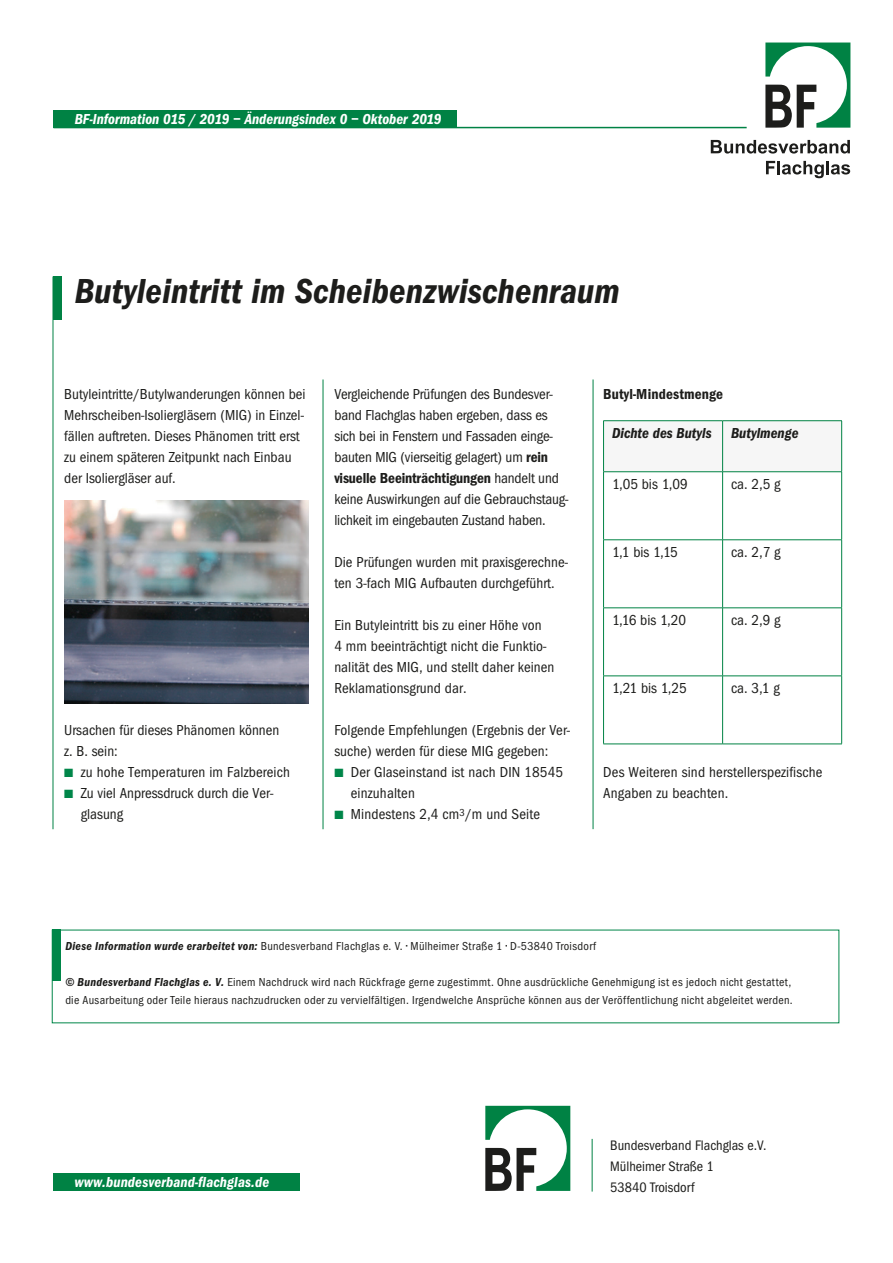
<style>
.page{position:relative;width:893px;height:1263px;background:#fff}
.page>*{position:absolute;margin:0;border:0;box-sizing:border-box;transform-origin:0 0}
.t1{font:italic 600 36px "Franklin Got Cd ITC";letter-spacing:.005em;color:#1d1d1b}
.t2{font:15px/21px "Franklin Got Cd ITC";color:#1d1d1b}
.t3{font:italic 600 15px "Franklin Got Cd ITC";color:#fff}
.t4{font:italic 600 15px "Franklin Got Cd ITC";color:#1d1d1b}
.t5{font:600 15px "Franklin Got Cd ITC";letter-spacing:.01em;color:#1d1d1b}
.t6{font:14.25px/21px "Franklin Got Cd ITC";color:#1d1d1b}
.t7{font:12px/18px "Franklin Got Cd ITC";letter-spacing:.025em;color:#1d1d1b}
.s1{font-weight:600}
.s2{color:#008649}
.s3{font-weight:600;font-style:italic}
</style>
<div class="page">
<hr style="left:54px;top:127px;width:693px;height:1px;background:#008244">
<div style="left:53px;top:276px;width:9px;height:44px;background:#008244"></div>
<div style="left:53px;top:111px;width:404px;height:17px;background:#008244"></div>
<svg style="left:711px;top:140px;width:139px;height:14px"></svg>
<svg style="left:766px;top:161px;width:84px;height:17px"></svg>
<svg style="left:765px;top:43px;width:85px;height:85px"></svg>
<hr style="left:592px;top:1139px;width:1px;height:52px;background:#008244">
<svg style="left:485px;top:1106px;width:85px;height:85px"></svg>
<div style="left:53px;top:1174px;width:247px;height:17px;background:#008244"></div>
<hr style="left:323px;top:379px;width:1px;height:450px;background:#008244">
<hr style="left:593px;top:379px;width:1px;height:450px;background:#008244">
<hr style="left:53px;top:276px;width:1px;height:553px;background:#008244">
<div style="left:604px;top:421px;width:237px;height:50px;background:#f6f6f6"></div>
<hr style="left:603px;top:420px;width:120px;height:1px;background:#008244">
<hr style="left:603px;top:421px;width:1px;height:50px;background:#008244">
<hr style="left:723px;top:420px;width:119px;height:1px;background:#008244">
<hr style="left:722px;top:421px;width:1px;height:50px;background:#008244">
<hr style="left:841px;top:421px;width:1px;height:50px;background:#008244">
<hr style="left:603px;top:471px;width:120px;height:1px;background:#008244">
<hr style="left:603px;top:472px;width:1px;height:67px;background:#008244">
<hr style="left:723px;top:471px;width:119px;height:1px;background:#008244">
<hr style="left:722px;top:472px;width:1px;height:67px;background:#008244">
<hr style="left:841px;top:472px;width:1px;height:67px;background:#008244">
<hr style="left:603px;top:539px;width:120px;height:1px;background:#008244">
<hr style="left:603px;top:540px;width:1px;height:68px;background:#008244">
<hr style="left:723px;top:539px;width:119px;height:1px;background:#008244">
<hr style="left:722px;top:540px;width:1px;height:68px;background:#008244">
<hr style="left:841px;top:540px;width:1px;height:68px;background:#008244">
<hr style="left:603px;top:608px;width:120px;height:1px;background:#008244">
<hr style="left:603px;top:608px;width:1px;height:68px;background:#008244">
<hr style="left:723px;top:608px;width:119px;height:1px;background:#008244">
<hr style="left:722px;top:608px;width:1px;height:68px;background:#008244">
<hr style="left:841px;top:608px;width:1px;height:68px;background:#008244">
<hr style="left:603px;top:676px;width:120px;height:1px;background:#008244">
<hr style="left:603px;top:676px;width:1px;height:68px;background:#008244">
<hr style="left:723px;top:676px;width:119px;height:1px;background:#008244">
<hr style="left:722px;top:676px;width:1px;height:68px;background:#008244">
<hr style="left:841px;top:676px;width:1px;height:68px;background:#008244">
<hr style="left:603px;top:744px;width:120px;height:1px;background:#008244">
<hr style="left:723px;top:744px;width:119px;height:1px;background:#008244">
<img style="left:64px;top:500px;width:245px;height:203px">
<div style="left:53px;top:930px;width:8px;height:51px;background:#008649"></div>
<p class="t3" style="left:75px;top:110px;width:368px">BF-Information 015 / 2019 – Änderungsindex 0 – Oktober 2019</p>
<h1 class="t1" style="left:75px;top:271px;width:546px">Butyleintritt im Scheibenzwischenraum</h1>
<p class="t2" style="left:64px;top:384px;width:243px">Butyleintritte/Butylwanderungen können bei Mehrscheiben-Isoliergläsern (MIG) in Einzel&shy;fällen auftreten. Dieses Phänomen tritt erst zu einem späteren Zeitpunkt nach Einbau der Isoliergläser auf.</p>
<p class="t2" style="left:334px;top:384px;width:236px">Vergleichende Prüfungen des Bundesver&shy;band Flachglas haben ergeben, dass es sich bei in Fenstern und Fassaden einge&shy;bauten MIG (vierseitig gelagert) um <span class="s1">rein visuelle Beeinträchtigungen</span> handelt und keine Auswirkungen auf die Gebrauchstaug&shy;lichkeit im eingebauten Zustand haben.</p>
<p class="t2" style="left:334px;top:552px;width:235px">Die Prüfungen wurden mit praxisgerechne&shy;ten 3-fach MIG Aufbauten durchgeführt.</p>
<p class="t2" style="left:334px;top:615px;width:222px">Ein Butyleintritt bis zu einer Höhe von<br>4 mm beeinträchtigt nicht die Funktio&shy;nalität des MIG, und stellt daher keinen Reklamationsgrund dar.</p>
<p class="t2" style="left:334px;top:720px;width:237px">Folgende Empfehlungen (Ergebnis der Ver&shy;suche) werden für diese MIG gegeben:</p>
<p class="t2" style="left:351px;top:762px;width:214px;text-indent:-16px"><span class="s2">■</span> Der Glaseinstand ist nach DIN 18545 einzuhalten</p>
<p class="t2" style="left:334px;top:804px;width:207px"><span class="s2">■</span> Mindestens 2,4 cm<sup>3</sup>/m und Seite</p>
<p class="t2" style="left:64px;top:720px;width:217px">Ursachen für dieses Phänomen können z. B. sein:</p>
<p class="t2" style="left:64px;top:762px;width:227px"><span class="s2">■</span> zu hohe Temperaturen im Falzbereich</p>
<p class="t2" style="left:81px;top:783px;width:194px;text-indent:-16px"><span class="s2">■</span> Zu viel Anpressdruck durch die Ver&shy;glasung</p>
<p class="t5" style="left:603px;top:385px;width:121px">Butyl-Mindestmenge</p>
<p class="t4" style="left:612px;top:424px;width:101px">Dichte des Butyls</p>
<p class="t4" style="left:731px;top:424px;width:69px">Butylmenge</p>
<p class="t2" style="left:612px;top:474px;width:77px">1,05 bis 1,09</p>
<p class="t2" style="left:731px;top:474px;width:51px">ca. 2,5 g</p>
<p class="t2" style="left:612px;top:542px;width:67px">1,1 bis 1,15</p>
<p class="t2" style="left:731px;top:542px;width:51px">ca. 2,7 g</p>
<p class="t2" style="left:612px;top:610px;width:75px">1,16 bis 1,20</p>
<p class="t2" style="left:731px;top:610px;width:51px">ca. 2,9 g</p>
<p class="t2" style="left:612px;top:678px;width:76px">1,21 bis 1,25</p>
<p class="t2" style="left:731px;top:678px;width:50px">ca. 3,1 g</p>
<p class="t2" style="left:603px;top:762px;width:221px">Des Weiteren sind herstellerspezifische<br>Angaben zu beachten.</p>
<p class="t7" style="left:65px;top:937px;width:532px"><span class="s3">Diese Information wurde erarbeitet von:</span> Bundesverband Flachglas e. V. · Mülheimer Straße 1 · D-53840 Troisdorf</p>
<p class="t7" style="left:65px;top:973px;width:729px"><span class="s3">© Bundesverband Flachglas e. V.</span> Einem Nachdruck wird nach Rückfrage gerne zugestimmt. Ohne ausdrückliche Genehmigung ist es jedoch nicht gestattet, die Ausarbeitung oder Teile hieraus nachzudrucken oder zu vervielfältigen. Irgendwelche Ansprüche können aus der Veröffentlichung nicht abgeleitet werden.</p>
<p class="t3" style="left:74px;top:1173px;width:196px">www.bundesverband-flachglas.de</p>
<p class="t6" style="left:610px;top:1134px;width:158px">Bundesverband Flachglas e.V.<br>Mülheimer Straße 1<br>53840 Troisdorf</p>
</div>
